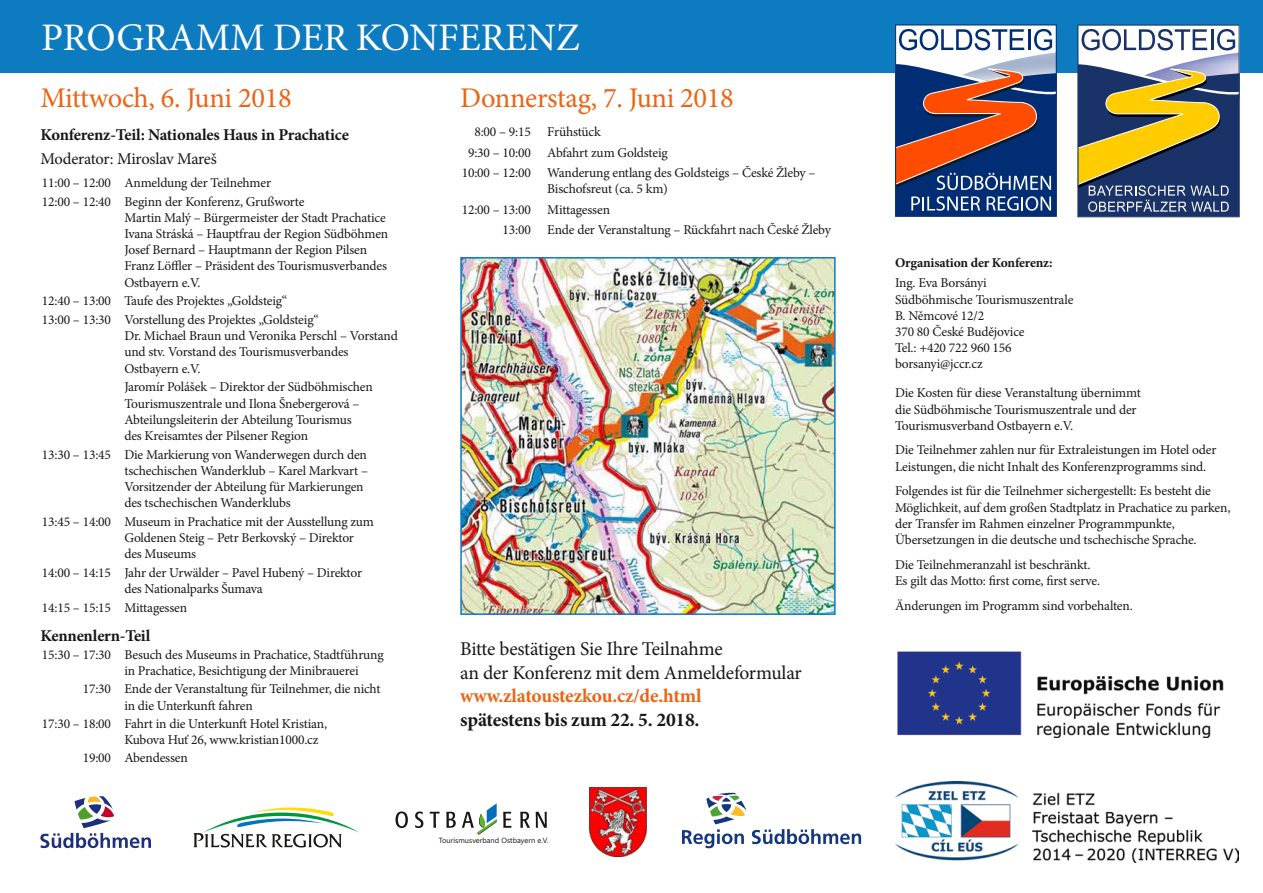
<style>
.page{position:relative;width:1263px;height:893px;background:#fff}
.page>*{position:absolute;margin:0;border:0;box-sizing:border-box;transform-origin:0 0}
.t1{font:39px "Minion Pro";color:#fff}
.t2{font:28.5px "Minion Pro";letter-spacing:-.01em;color:#ec6314}
.t3{font:19.5px/23.4px "Minion Pro";letter-spacing:-.01em;color:#181716}
.t4{font:700 19.5px "Minion Pro";letter-spacing:-.01em;color:#ec6314}
.t5{font:700 19.5px "Minion Pro";letter-spacing:-.01em;color:#181716}
.t6{font:700 16.5px "Minion Pro";letter-spacing:-.015em;color:#181716}
.t7{font:16.5px "Minion Pro";letter-spacing:-.02em;color:#181716}
.t8{font:13.5px/16.2px "Minion Pro";letter-spacing:-.01em;color:#181716}
.t9{font:700 13.5px "Minion Pro";letter-spacing:-.015em;color:#181716}
.t10{font:7.5px "Segoe UI";color:#181716}
</style>
<div class="page">
<img style="left:897px;top:651px;width:327px;height:86px">
<svg style="left:193px;top:807px;width:166px;height:41px"></svg>
<img style="left:589px;top:787px;width:58px;height:70px">
<svg style="left:682px;top:792px;width:179px;height:56px"></svg>
<img style="left:895px;top:781px;width:343px;height:81px">
<svg style="left:40px;top:796px;width:111px;height:52px"></svg>
<div style="left:0;top:0;width:1263px;height:72px;background:#0d7bc0"></div>
<svg style="left:895px;top:24px;width:162px;height:193px;background:#756a7f"></svg>
<svg style="left:1077px;top:25px;width:162px;height:192px;background:#7f8278"></svg>
<img style="left:462px;top:259px;width:372px;height:354px">
<div style="left:460px;top:257px;width:376px;height:358px;border:1px solid #0d7bc0"></div>
<svg style="left:395px;top:811px;width:13px;height:17px"></svg>
<svg style="left:415px;top:811px;width:8px;height:17px"></svg>
<svg style="left:430px;top:812px;width:10px;height:16px"></svg>
<svg style="left:446px;top:812px;width:10px;height:16px"></svg>
<svg style="left:503px;top:812px;width:8px;height:16px"></svg>
<svg style="left:520px;top:812px;width:10px;height:16px"></svg>
<svg style="left:536px;top:812px;width:11px;height:16px"></svg>
<svg style="left:462px;top:803px;width:35px;height:32px"></svg>
<h1 class="t1" style="left:41px;top:11px;width:540px">PROGRAMM DER KONFERENZ</h1>
<h2 class="t2" style="left:40px;top:79px;width:253px">Mittwoch, 6. Juni 2018</h2>
<p class="t6" style="left:40px;top:123px;width:310px">Konferenz-Teil: Nationales Haus in Prachatice</p>
<p class="t7" style="left:40px;top:147px;width:178px">Moderator: Miroslav Mareš</p>
<p class="t8" style="left:42px;top:173px;width:264px;line-height:18.8px">11:00 – 12:00 Anmeldung der Teilnehmer<br>12:00 – 12:40 Beginn der Konferenz, Grußworte</p>
<p class="t8" style="left:124px;top:209px;width:265px">Martin Malý – Bürgermeister der Stadt Prachatice Ivana Stráská – Hauptfrau der Region Südböhmen Josef Bernard – Hauptmann der Region Pilsen Franz Löffler – Präsident des Tourismusverbandes Ostbayern e.V.</p>
<p class="t8" style="left:42px;top:292px;width:278px;line-height:18.8px">12:40 – 13:00 Taufe des Projektes „Goldsteig“<br>13:00 – 13:30 Vorstellung des Projektes „Goldsteig“</p>
<p class="t8" style="left:124px;top:328px;width:275px">Dr. Michael Braun und Veronika Perschl – Vorstand und stv. Vorstand des Tourismusverbandes<br>Ostbayern e.V.</p>
<p class="t8" style="left:124px;top:379px;width:250px">Jaromír Polášek – Direktor der Südböhmischen Tourismuszentrale und Ilona Šnebergerová – Abteilungsleiterin der Abteilung Tourismus<br>des Kreisamtes der Pilsener Region</p>
<p class="t8" style="left:124px;top:446px;width:245px;text-indent:-83px">13:30 – 13:45 Die Markierung von Wanderwegen durch den tschechischen Wanderklub – Karel Markvart – Vorsitzender der Abteilung für Markierungen des tschechischen Wanderklubs</p>
<p class="t8" style="left:124px;top:514px;width:251px;text-indent:-83px">13:45 – 14:00 Museum in Prachatice mit der Ausstellung zum<br>Goldenen Steig – Petr Berkovský – Direktor des Museums</p>
<p class="t8" style="left:124px;top:565px;width:239px;text-indent:-83px">14:00 – 14:15 Jahr der Urwälder – Pavel Hubený – Direktor des Nationalparks Šumava</p>
<p class="t8" style="left:42px;top:600px;width:147px">14:15 – 15:15 Mittagessen</p>
<p class="t6" style="left:40px;top:624px;width:111px">Kennenlern-Teil</p>
<p class="t8" style="left:124px;top:646px;width:261px;text-indent:-83px">15:30 – 17:30 Besuch des Museums in Prachatice, Stadtführung in Prachatice, Besichtigung der Minibrauerei</p>
<p class="t8" style="left:124px;top:681px;width:258px;text-indent:-42px">17:30 Ende der Veranstaltung für Teilnehmer, die nicht in die Unterkunft fahren</p>
<p class="t8" style="left:124px;top:715px;width:204px;text-indent:-83px">17:30 – 18:00 Fahrt in die Unterkunft Hotel Kristian,<br>Kubova Huť 26, www.kristian1000.cz</p>
<p class="t8" style="left:83px;top:750px;width:107px">19:00 Abendessen</p>
<h2 class="t2" style="left:460px;top:79px;width:275px">Donnerstag, 7. Juni 2018</h2>
<p class="t8" style="left:474px;top:124px;width:128px">8:00 – 9:15 Frühstück</p>
<p class="t8" style="left:468px;top:144px;width:201px">9:30 – 10:00 Abfahrt zum Goldsteig</p>
<p class="t8" style="left:462px;top:165px;width:355px">10:00 – 12:00 Wanderung entlang des Goldsteigs – České Žleby –</p>
<p class="t8" style="left:462px;top:179px;width:208px;line-height:20.4px;text-indent:86px">Bischofsreut (ca. 5 km)<br>12:00 – 13:00 Mittagessen</p>
<p class="t8" style="left:503px;top:222px;width:330px">13:00 Ende der Veranstaltung – Rückfahrt nach České Žleby</p>
<h3 class="t3" style="left:460px;top:637px;width:343px">Bitte bestätigen Sie Ihre Teilnahme<br>an der Konferenz mit dem Anmeldeformular</h3>
<h3 class="t4" style="left:460px;top:682px;width:243px">www.zlatoustezkou.cz/de.html</h3>
<h3 class="t5" style="left:460px;top:706px;width:241px">spätestens bis zum 22. 5. 2018.</h3>
<p class="t10" style="left:439px;top:835px;width:111px">Tourismusverband Ostbayern e.V.</p>
<p class="t9" style="left:895px;top:253px;width:159px">Organisation der Konferenz:</p>
<p class="t8" style="left:895px;top:275px;width:180px">Ing. Eva Borsányi<br>Südböhmische Tourismuszentrale<br>B. Němcové 12/2<br>370 80 České Budějovice<br>Tel.: +420 722 960 156 borsanyi@jccr.cz</p>
<p class="t8" style="left:895px;top:385px;width:247px">Die Kosten für diese Veranstaltung übernimmt die Südböhmische Tourismuszentrale und der<br>Tourismusverband Ostbayern e.V.</p>
<p class="t8" style="left:895px;top:442px;width:323px">Die Teilnehmer zahlen nur für Extraleistungen im Hotel oder<br>Leistungen, die nicht Inhalt des Konferenzprogramms sind.</p>
<p class="t8" style="left:895px;top:483px;width:337px">Folgendes ist für die Teilnehmer sichergestellt: Es besteht die Möglichkeit, auf dem großen Stadtplatz in Prachatice zu parken, der Transfer im Rahmen einzelner Programmpunkte, Übersetzungen in die deutsche und tschechische Sprache.</p>
<p class="t8" style="left:895px;top:556px;width:207px">Die Teilnehmeranzahl ist beschränkt.<br>Es gilt das Motto: first come, first serve.</p>
<p class="t8" style="left:895px;top:597px;width:239px">Änderungen im Programm sind vorbehalten.</p>
</div>
